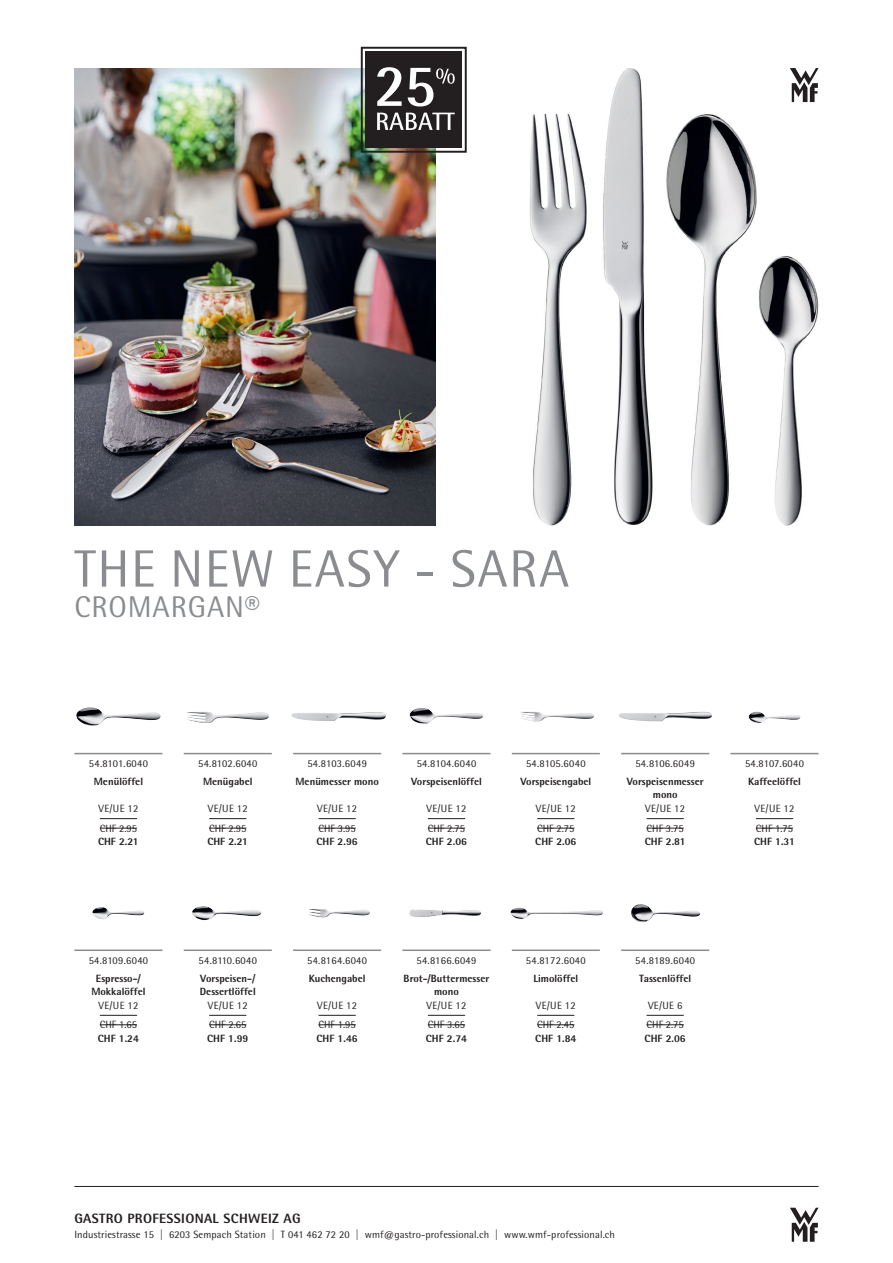
<style>
.page{position:relative;width:893px;height:1263px;background:#fff}
.page>*{position:absolute;margin:0;border:0;box-sizing:border-box;transform-origin:0 0}
.t1{font:52.5px "WMF Rotis";letter-spacing:.03em;color:#8a8c8f}
.t2{font:30px "WMF Rotis";letter-spacing:.03em;color:#8a8c8f}
.t3{font:700 13.5px "WMF Rotis";letter-spacing:.025em;color:#231f20}
.t4{font:700 10.5px/13.5px "WMF Rotis";color:#231f20;text-align:center}
.t5{font:10.5px/19.8px "WMF Rotis";letter-spacing:.01em;color:#231f20}
.t6{font:10.5px "WMF Rotis";letter-spacing:.03em;color:#231f20}
.s1{font-weight:500}
</style>
<div class="page">
<img style="left:530px;top:68px;width:289px;height:457px">
<img style="left:74px;top:68px;width:362px;height:457px">
<hr style="left:402px;top:949px;width:88px;height:2px;background:#8a8c8f">
<hr style="left:428px;top:1015px;width:37px;height:1px;background:#231f20">
<hr style="left:428px;top:1024px;width:37px;height:1px;background:#231f20">
<hr style="left:293px;top:949px;width:88px;height:2px;background:#8a8c8f">
<hr style="left:319px;top:1015px;width:37px;height:1px;background:#231f20">
<hr style="left:319px;top:1024px;width:37px;height:1px;background:#231f20">
<hr style="left:512px;top:949px;width:88px;height:2px;background:#8a8c8f">
<hr style="left:537px;top:1015px;width:37px;height:1px;background:#231f20">
<hr style="left:537px;top:1024px;width:37px;height:1px;background:#231f20">
<hr style="left:621px;top:949px;width:88px;height:2px;background:#8a8c8f">
<hr style="left:647px;top:1015px;width:37px;height:1px;background:#231f20">
<hr style="left:647px;top:1024px;width:37px;height:1px;background:#231f20">
<hr style="left:512px;top:753px;width:88px;height:1px;background:#8a8c8f">
<hr style="left:537px;top:818px;width:37px;height:1px;background:#231f20">
<hr style="left:537px;top:828px;width:37px;height:1px;background:#231f20">
<hr style="left:74px;top:753px;width:88px;height:1px;background:#8a8c8f">
<hr style="left:100px;top:818px;width:37px;height:1px;background:#231f20">
<hr style="left:100px;top:828px;width:37px;height:1px;background:#231f20">
<hr style="left:184px;top:753px;width:88px;height:1px;background:#8a8c8f">
<hr style="left:209px;top:818px;width:37px;height:1px;background:#231f20">
<hr style="left:209px;top:828px;width:37px;height:1px;background:#231f20">
<hr style="left:293px;top:753px;width:88px;height:1px;background:#8a8c8f">
<hr style="left:319px;top:818px;width:37px;height:1px;background:#231f20">
<hr style="left:319px;top:828px;width:37px;height:1px;background:#231f20">
<hr style="left:402px;top:753px;width:88px;height:1px;background:#8a8c8f">
<hr style="left:428px;top:818px;width:37px;height:1px;background:#231f20">
<hr style="left:428px;top:828px;width:37px;height:1px;background:#231f20">
<hr style="left:621px;top:753px;width:88px;height:1px;background:#8a8c8f">
<hr style="left:647px;top:818px;width:37px;height:1px;background:#231f20">
<hr style="left:647px;top:828px;width:37px;height:1px;background:#231f20">
<hr style="left:730px;top:753px;width:89px;height:1px;background:#8a8c8f">
<hr style="left:756px;top:818px;width:37px;height:1px;background:#231f20">
<hr style="left:756px;top:828px;width:37px;height:1px;background:#231f20">
<hr style="left:74px;top:949px;width:88px;height:2px;background:#8a8c8f">
<hr style="left:100px;top:1015px;width:37px;height:1px;background:#231f20">
<hr style="left:100px;top:1024px;width:37px;height:1px;background:#231f20">
<hr style="left:184px;top:949px;width:88px;height:2px;background:#8a8c8f">
<hr style="left:209px;top:1015px;width:37px;height:1px;background:#231f20">
<hr style="left:209px;top:1024px;width:37px;height:1px;background:#231f20">
<img style="left:76px;top:707px;width:85px;height:19px">
<img style="left:92px;top:907px;width:52px;height:12px">
<img style="left:187px;top:712px;width:82px;height:11px">
<img style="left:192px;top:906px;width:69px;height:14px">
<img style="left:291px;top:712px;width:93px;height:9px">
<img style="left:309px;top:909px;width:61px;height:8px">
<img style="left:410px;top:708px;width:73px;height:16px">
<img style="left:409px;top:909px;width:72px;height:8px">
<img style="left:520px;top:712px;width:74px;height:10px">
<img style="left:510px;top:907px;width:93px;height:12px">
<img style="left:619px;top:712px;width:91px;height:9px">
<img style="left:631px;top:904px;width:69px;height:18px">
<img style="left:748px;top:711px;width:52px;height:12px">
<div style="left:365px;top:51px;width:97px;height:97px;background:#231f20"></div>
<div style="left:361px;top:47px;width:106px;height:106px;border:2px solid #231f20"></div>
<svg style="left:377px;top:67px;width:78px;height:40px"></svg>
<svg style="left:377px;top:113px;width:78px;height:17px"></svg>
<hr style="left:74px;top:1186px;width:745px;height:1px;background:#231f20">
<svg style="left:790px;top:1208px;width:29px;height:34px"></svg>
<svg style="left:790px;top:68px;width:29px;height:34px"></svg>
<h1 class="t1" style="left:74px;top:538px;width:496px">THE NEW EASY - SARA</h1>
<h2 class="t2" style="left:74px;top:589px;width:187px">CROMARGAN<span class="s1">®</span></h2>
<p class="t6" style="left:89px;top:757px;width:61px">54.8101.6040</p>
<p class="t4" style="left:94px;top:774px;width:51px">Menülöffel</p>
<p class="t5" style="left:99px;top:798px;width:41px">VE/UE 12<br>CHF 2.95</p>
<p class="t4" style="left:98px;top:835px;width:42px">CHF 2.21</p>
<p class="t6" style="left:89px;top:954px;width:61px">54.8109.6040</p>
<p class="t4" style="left:91px;top:971px;width:56px">Espresso-/<br>Mokkalöffel</p>
<p class="t5" style="left:99px;top:995px;width:41px">VE/UE 12<br>CHF 1.65</p>
<p class="t4" style="left:98px;top:1031px;width:43px">CHF 1.24</p>
<p class="t6" style="left:198px;top:757px;width:61px">54.8102.6040</p>
<p class="t4" style="left:203px;top:774px;width:51px">Menügabel</p>
<p class="t5" style="left:208px;top:798px;width:41px">VE/UE 12<br>CHF 2.95</p>
<p class="t4" style="left:207px;top:835px;width:42px">CHF 2.21</p>
<p class="t6" style="left:307px;top:757px;width:61px">54.8103.6049</p>
<p class="t4" style="left:295px;top:774px;width:85px">Menümesser mono</p>
<p class="t5" style="left:317px;top:798px;width:41px">VE/UE 12<br>CHF 3.95</p>
<p class="t4" style="left:317px;top:835px;width:43px">CHF 2.96</p>
<p class="t6" style="left:417px;top:757px;width:61px">54.8104.6040</p>
<p class="t4" style="left:411px;top:774px;width:72px">Vorspeisenlöffel</p>
<p class="t5" style="left:427px;top:798px;width:41px">VE/UE 12<br>CHF 2.75</p>
<p class="t4" style="left:426px;top:835px;width:43px">CHF 2.06</p>
<p class="t6" style="left:526px;top:757px;width:61px">54.8105.6040</p>
<p class="t4" style="left:520px;top:774px;width:72px">Vorspeisengabel</p>
<p class="t5" style="left:536px;top:798px;width:41px">VE/UE 12<br>CHF 2.75</p>
<p class="t4" style="left:535px;top:835px;width:43px">CHF 2.06</p>
<p class="t6" style="left:635px;top:757px;width:61px">54.8106.6049</p>
<p class="t4" style="left:627px;top:774px;width:78px">Vorspeisenmesser mono</p>
<p class="t5" style="left:645px;top:798px;width:41px">VE/UE 12<br>CHF 3.75</p>
<p class="t4" style="left:645px;top:835px;width:42px">CHF 2.81</p>
<p class="t6" style="left:745px;top:757px;width:60px">54.8107.6040</p>
<p class="t4" style="left:748px;top:774px;width:54px">Kaffeelöffel</p>
<p class="t5" style="left:755px;top:798px;width:41px">VE/UE 12<br>CHF 1.75</p>
<p class="t4" style="left:754px;top:835px;width:42px">CHF 1.31</p>
<p class="t6" style="left:199px;top:954px;width:60px">54.8110.6040</p>
<p class="t4" style="left:200px;top:971px;width:57px;text-align:left">Vorspeisen-/<br>Dessertlöffel</p>
<p class="t5" style="left:208px;top:995px;width:41px">VE/UE 12<br>CHF 2.65</p>
<p class="t4" style="left:207px;top:1031px;width:43px">CHF 1.99</p>
<p class="t6" style="left:307px;top:954px;width:61px">54.8164.6040</p>
<p class="t4" style="left:309px;top:971px;width:58px">Kuchengabel</p>
<p class="t5" style="left:317px;top:995px;width:41px">VE/UE 12<br>CHF 1.95</p>
<p class="t4" style="left:317px;top:1031px;width:43px">CHF 1.46</p>
<p class="t6" style="left:416px;top:954px;width:61px">54.8166.6049</p>
<p class="t4" style="left:404px;top:971px;width:87px">Brot-/Buttermesser mono</p>
<p class="t5" style="left:427px;top:995px;width:41px">VE/UE 12<br>CHF 3.65</p>
<p class="t4" style="left:426px;top:1031px;width:43px">CHF 2.74</p>
<p class="t6" style="left:526px;top:954px;width:61px">54.8172.6040</p>
<p class="t4" style="left:533px;top:971px;width:46px">Limolöffel</p>
<p class="t5" style="left:536px;top:995px;width:41px">VE/UE 12<br>CHF 2.45</p>
<p class="t4" style="left:535px;top:1031px;width:43px">CHF 1.84</p>
<p class="t6" style="left:635px;top:954px;width:61px">54.8189.6040</p>
<p class="t4" style="left:639px;top:971px;width:54px">Tassenlöffel</p>
<p class="t5" style="left:647px;top:995px;width:39px">VE/UE 6<br>CHF 2.75</p>
<p class="t4" style="left:645px;top:1031px;width:43px">CHF 2.06</p>
<p class="t3" style="left:74px;top:1209px;width:228px">GASTRO PROFESSIONAL SCHWEIZ AG</p>
<p class="t5" style="left:74px;top:1224px;width:542px">Industriestrasse 15 | 6203 Sempach Station | T 041 462 72 20 | wmf@gastro-professional.ch | www.wmf-professional.ch</p>
</div>
